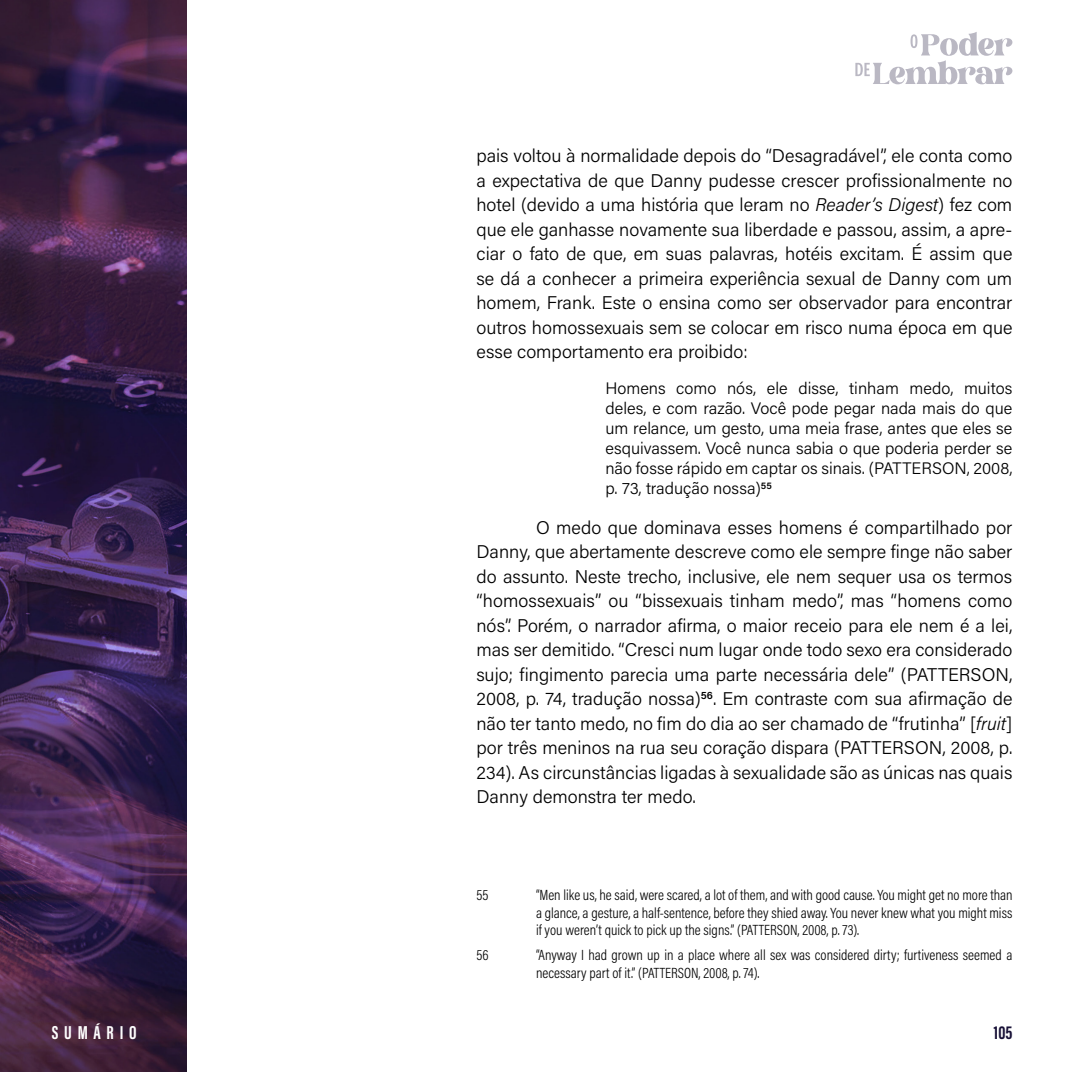
<style>
.page{position:relative;width:1072px;height:1072px;background:#fff}
.page>*{position:absolute;margin:0;border:0;box-sizing:border-box;transform-origin:0 0}
.t1{font:700 19.25px "Acumin Pro Extra Cond";letter-spacing:.3em;color:#fff}
.t2{font:700 19.25px "Acumin Pro Extra Cond";color:#181137}
.t3{font:300 18.38px/24.5px "Acumin Pro";color:#000;text-align:justify}
.t4{font:300 16.62px/20.1px "Acumin Pro";color:#000;text-align:justify}
.t5{font:300 14.88px/17.5px "Acumin Pro Cond";color:#000;text-align:justify}
.s1{font-style:italic}
</style>
<div class="page">
<img style="left:0;top:0;width:186px;height:1071px">
<svg style="left:855px;top:32px;width:157px;height:52px"></svg>
<p class="t3" style="left:476px;top:143px;width:537px">pais voltou à normalidade depois do “Desagradável”, ele conta como a expectativa de que Danny pudesse crescer profissionalmente no hotel (devido a uma história que leram no <span class="s1">Reader’s Digest</span>) fez com que ele ganhasse novamente sua liberdade e passou, assim, a apre&shy;ciar o fato de que, em suas palavras, hotéis excitam. É assim que se dá a conhecer a primeira experiência sexual de Danny com um homem, Frank. Este o ensina como ser observador para encontrar outros homossexuais sem se colocar em risco numa época em que esse comportamento era proibido:</p>
<p class="t4" style="left:605px;top:377px;width:408px">Homens como nós, ele disse, tinham medo, muitos deles, e com razão. Você pode pegar nada mais do que um relance, um gesto, uma meia frase, antes que eles se esquivassem. Você nunca sabia o que poderia perder se não fosse rápido em captar os sinais. (PATTERSON, 2008, p. 73, tradução nossa)<sup>55</sup></p>
<p class="t3" style="left:476px;top:514px;width:537px;text-indent:60px">O medo que dominava esses homens é compartilhado por Danny, que abertamente descreve como ele sempre finge não saber do assunto. Neste trecho, inclusive, ele nem sequer usa os termos “homossexuais” ou “bissexuais tinham medo”, mas “homens como nós”. Porém, o narrador afirma, o maior receio para ele nem é a lei, mas ser demitido. “Cresci num lugar onde todo sexo era considerado sujo; fingimento parecia uma parte necessária dele” (PATTERSON, 2008, p. 74, tradução nossa)<sup>56</sup>. Em contraste com sua afirmação de não ter tanto medo, no fim do dia ao ser chamado de “frutinha” [<span class="s1">fruit</span>] por três meninos na rua seu coração dispara (PATTERSON, 2008, p.<br>234). As circunstâncias ligadas à sexualidade são as únicas nas quais Danny demonstra ter medo.</p>
<p class="t5" style="left:476px;top:886px;width:13px">55</p>
<p class="t5" style="left:536px;top:886px;width:478px">“Men like us, he said, were scared, a lot of them, and with good cause. You might get no more than a glance, a gesture, a half-sentence, before they shied away. You never knew what you might miss if you weren’t quick to pick up the signs.” (PATTERSON, 2008, p. 73).</p>
<p class="t5" style="left:476px;top:946px;width:14px">56</p>
<p class="t5" style="left:536px;top:946px;width:478px">“Anyway I had grown up in a place where all sex was considered dirty; furtiveness seemed a necessary part of it.” (PATTERSON, 2008, p. 74).</p>
<p class="t1" style="left:52px;top:1020px;width:86px">SUMÁRIO</p>
<p class="t2" style="left:993px;top:1020px;width:20px">105</p>
</div>
